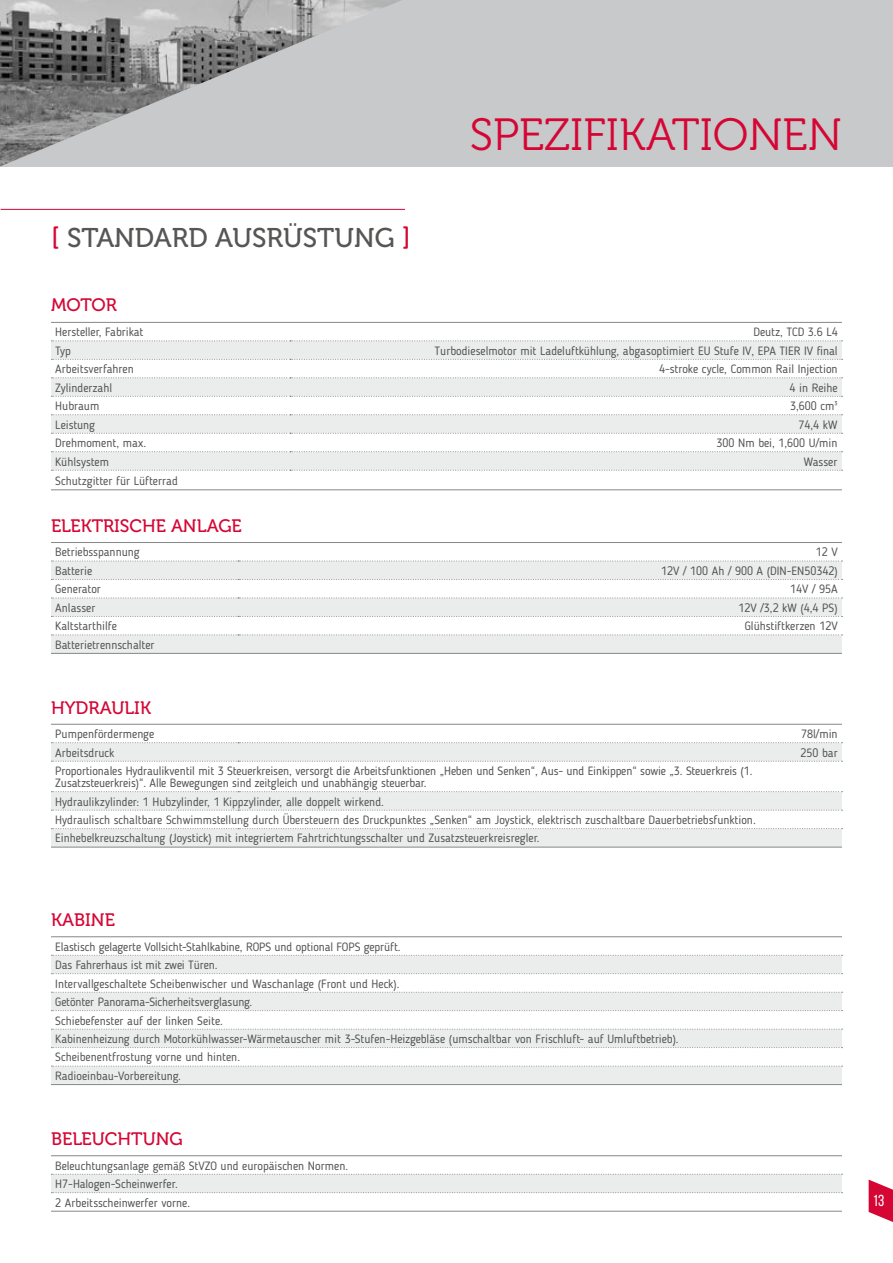
<style>
.page{position:relative;width:893px;height:1263px;background:#fff}
.page>*{position:absolute;margin:0;border:0;box-sizing:border-box;transform-origin:0 0}
.t1{font:45px "Museo 300";color:#d50634}
.t2{font:27px "Museo 500";color:#565655}
.t3{font:18px "Museo 500";color:#d50634}
.t4{font:15.9px "Bebas Neue";color:#fff}
.t5{font:12px/18.5px "Blogger Sans";color:#535453}
.s1{color:#d50634}
</style>
<div class="page">
<div style="left:0;top:0;width:893px;height:167px;background:#c7c9ca"></div>
<img style="left:0;top:0;width:401px;height:167px">
<div style="left:51px;top:1174px;width:791px;height:19px;background:#ebecec"></div>
<hr style="left:51px;top:1155px;width:791px;height:1px;background:#868786">
<svg style="left:51px;top:1174px;width:792px;height:1px"></svg>
<hr style="left:51px;top:1211px;width:791px;height:1px;background:#868786">
<svg style="left:51px;top:1192px;width:792px;height:1px"></svg>
<hr style="left:1px;top:209px;width:404px;height:1px;background:#d50634">
<svg style="left:51px;top:341px;width:791px;height:129px;fill:#ebecec"></svg>
<hr style="left:51px;top:322px;width:239px;height:1px;background:#868786">
<hr style="left:290px;top:322px;width:552px;height:1px;background:#868786">
<svg style="left:51px;top:340px;width:792px;height:1px"></svg>
<svg style="left:51px;top:359px;width:792px;height:1px"></svg>
<svg style="left:51px;top:377px;width:792px;height:1px"></svg>
<hr style="left:51px;top:489px;width:239px;height:1px;background:#868786">
<hr style="left:290px;top:489px;width:552px;height:1px;background:#868786">
<svg style="left:51px;top:396px;width:792px;height:1px"></svg>
<svg style="left:51px;top:414px;width:792px;height:1px"></svg>
<svg style="left:51px;top:433px;width:792px;height:1px"></svg>
<svg style="left:51px;top:451px;width:792px;height:1px"></svg>
<svg style="left:51px;top:470px;width:792px;height:1px"></svg>
<svg style="left:51px;top:562px;width:791px;height:91px;fill:#ebecec"></svg>
<hr style="left:51px;top:542px;width:187px;height:1px;background:#868786">
<hr style="left:238px;top:542px;width:604px;height:1px;background:#868786">
<svg style="left:51px;top:561px;width:792px;height:1px"></svg>
<svg style="left:51px;top:579px;width:792px;height:1px"></svg>
<svg style="left:51px;top:598px;width:792px;height:1px"></svg>
<svg style="left:51px;top:616px;width:792px;height:1px"></svg>
<svg style="left:51px;top:634px;width:792px;height:1px"></svg>
<hr style="left:51px;top:653px;width:187px;height:1px;background:#868786">
<hr style="left:238px;top:653px;width:604px;height:1px;background:#868786">
<svg style="left:51px;top:743px;width:791px;height:104px;fill:#ebecec"></svg>
<hr style="left:51px;top:724px;width:187px;height:1px;background:#868786">
<hr style="left:238px;top:724px;width:604px;height:1px;background:#868786">
<svg style="left:51px;top:742px;width:792px;height:1px"></svg>
<svg style="left:51px;top:761px;width:792px;height:1px"></svg>
<svg style="left:51px;top:791px;width:792px;height:1px"></svg>
<svg style="left:51px;top:810px;width:792px;height:1px"></svg>
<svg style="left:51px;top:828px;width:792px;height:1px"></svg>
<hr style="left:51px;top:847px;width:187px;height:1px;background:#868786">
<hr style="left:238px;top:847px;width:604px;height:1px;background:#868786">
<svg style="left:51px;top:956px;width:791px;height:128px;fill:#ebecec"></svg>
<hr style="left:51px;top:936px;width:791px;height:1px;background:#868786">
<hr style="left:51px;top:1084px;width:791px;height:1px;background:#868786">
<svg style="left:51px;top:955px;width:792px;height:1px"></svg>
<svg style="left:51px;top:973px;width:792px;height:1px"></svg>
<svg style="left:51px;top:992px;width:792px;height:1px"></svg>
<svg style="left:51px;top:1010px;width:792px;height:1px"></svg>
<svg style="left:51px;top:1029px;width:792px;height:1px"></svg>
<svg style="left:51px;top:1047px;width:792px;height:1px"></svg>
<svg style="left:51px;top:1066px;width:792px;height:1px"></svg>
<svg style="left:869px;top:1179px;width:24px;height:43px"></svg>
<h2 class="t2" style="left:51px;top:223px;width:361px"><span class="s1">[</span> STANDARD AUSRÜSTUNG <span class="s1">]</span></h2>
<h3 class="t3" style="left:51px;top:295px;width:67px">MOTOR</h3>
<h1 class="t1" style="left:470px;top:110px;width:374px">SPEZIFIKATIONEN</h1>
<p class="t5" style="left:55px;top:323px;width:90px">Hersteller, Fabrikat</p>
<p class="t5" style="left:753px;top:323px;width:86px">Deutz, TCD 3.6 L4</p>
<p class="t5" style="left:55px;top:341px;width:17px">Typ</p>
<p class="t5" style="left:434px;top:341px;width:405px">Turbodieselmotor mit Ladeluftkühlung, abgasoptimiert EU Stufe IV, EPA TIER IV final</p>
<p class="t5" style="left:55px;top:360px;width:80px">Arbeitsverfahren</p>
<p class="t5" style="left:659px;top:360px;width:180px">4-stroke cycle, Common Rail Injection</p>
<p class="t5" style="left:55px;top:378px;width:58px">Zylinderzahl</p>
<p class="t5" style="left:789px;top:378px;width:50px">4 in Reihe</p>
<p class="t5" style="left:55px;top:397px;width:46px">Hubraum</p>
<p class="t5" style="left:790px;top:397px;width:49px">3,600 cm³</p>
<p class="t5" style="left:55px;top:415px;width:41px">Leistung</p>
<p class="t5" style="left:798px;top:415px;width:40px">74,4 kW</p>
<p class="t5" style="left:55px;top:434px;width:92px">Drehmoment, max.</p>
<p class="t5" style="left:717px;top:434px;width:122px">300 Nm bei, 1,600 U/min</p>
<p class="t5" style="left:55px;top:452px;width:55px">Kühlsystem</p>
<p class="t5" style="left:804px;top:452px;width:35px">Wasser</p>
<p class="t5" style="left:55px;top:471px;width:124px">Schutzgitter für Lüfterrad</p>
<h3 class="t3" style="left:51px;top:515px;width:192px">ELEKTRISCHE ANLAGE</h3>
<p class="t5" style="left:55px;top:543px;width:86px">Betriebsspannung</p>
<p class="t5" style="left:816px;top:543px;width:23px">12 V</p>
<p class="t5" style="left:55px;top:561px;width:38px">Batterie</p>
<p class="t5" style="left:661px;top:561px;width:178px">12V / 100 Ah / 900 A (DIN-EN50342)</p>
<p class="t5" style="left:55px;top:580px;width:47px">Generator</p>
<p class="t5" style="left:790px;top:580px;width:49px">14V / 95A</p>
<p class="t5" style="left:55px;top:598px;width:42px">Anlasser</p>
<p class="t5" style="left:739px;top:598px;width:101px">12V /3,2 kW (4,4 PS)</p>
<p class="t5" style="left:55px;top:617px;width:63px">Kaltstarthilfe</p>
<p class="t5" style="left:745px;top:617px;width:94px">Glühstiftkerzen 12V</p>
<p class="t5" style="left:55px;top:635px;width:101px">Batterietrennschalter</p>
<h3 class="t3" style="left:51px;top:697px;width:101px">HYDRAULIK</h3>
<p class="t5" style="left:55px;top:725px;width:100px">Pumpenfördermenge</p>
<p class="t5" style="left:801px;top:725px;width:38px">78l/min</p>
<p class="t5" style="left:55px;top:743px;width:61px">Arbeitsdruck</p>
<p class="t5" style="left:800px;top:743px;width:39px">250 bar</p>
<p class="t5" style="left:55px;top:765px;width:699px;line-height:12px">Proportionales Hydraulikventil mit 3 Steuerkreisen, versorgt die Arbeitsfunktionen „Heben und Senken“, Aus- und Einkippen“ sowie „3. Steuerkreis (1.<br>Zusatzsteuerkreis)“. Alle Bewegungen sind zeitgleich und unabhängig steuerbar.</p>
<p class="t5" style="left:55px;top:792px;width:702px">Hydraulikzylinder: 1 Hubzylinder, 1 Kippzylinder, alle doppelt wirkend.<br>Hydraulisch schaltbare Schwimmstellung durch Übersteuern des Druckpunktes „Senken“ am Joystick, elektrisch zuschaltbare Dauerbetriebsfunktion.<br>Einhebelkreuzschaltung (Joystick) mit integriertem Fahrtrichtungsschalter und Zusatzsteuerkreisregler.</p>
<h3 class="t3" style="left:51px;top:910px;width:65px">KABINE</h3>
<p class="t5" style="left:55px;top:937px;width:625px">Elastisch gelagerte Vollsicht-Stahlkabine, ROPS und optional FOPS geprüft.<br>Das Fahrerhaus ist mit zwei Türen.<br>Intervallgeschaltete Scheibenwischer und Waschanlage (Front und Heck).<br>Getönter Panorama-Sicherheitsverglasung.<br>Schiebefenster auf der linken Seite.<br>Kabinenheizung durch Motorkühlwasser-Wärmetauscher mit 3-Stufen-Heizgebläse (umschaltbar von Frischluft- auf Umluftbetrieb).<br>Scheibenentfrostung vorne und hinten.<br>Radioeinbau-Vorbereitung.</p>
<h3 class="t3" style="left:51px;top:1129px;width:133px">BELEUCHTUNG</h3>
<p class="t5" style="left:55px;top:1156px;width:295px">Beleuchtungsanlage gemäß StVZO und europäischen Normen.<br>H7-Halogen-Scheinwerfer.<br>2 Arbeitsscheinwerfer vorne.</p>
<h3 class="t4" style="left:873px;top:1192px;width:13px">13</h3>
</div>
